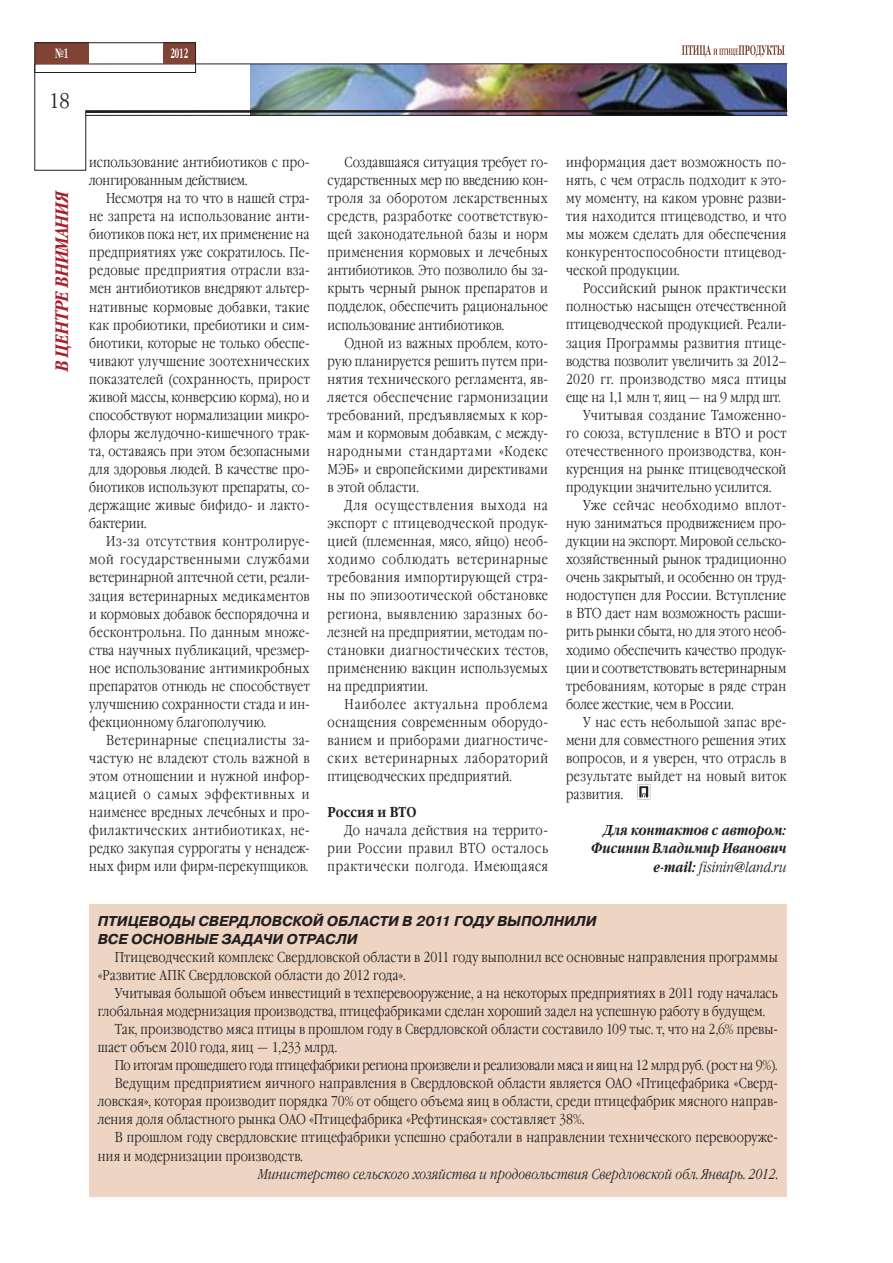
<style>
.page{position:relative;width:893px;height:1263px;background:#fff}
.page>*{position:absolute;margin:0;border:0;box-sizing:border-box;transform-origin:0 0}
.t1{font:300 21px "Garamond Narrow C";color:#231f20}
.t2{font:italic 700 18px "Garamond Narrow C";color:#a91e2b}
.t3{font:300 14.25px/18px "Garamond Narrow C";letter-spacing:.015em;color:#231f20;text-align:justify}
.t4{font:300 14.25px "Garamond Narrow C";letter-spacing:.035em;color:#231f20}
.t5{font:300 14.25px "Garamond Narrow C";letter-spacing:-.015em;color:#231f20}
.t6{font:italic 300 14.25px "Garamond Narrow C";letter-spacing:.01em;color:#231f20}
.t7{font:italic 700 14.25px/18px "Pragmatica C";color:#231f20}
.t8{font:italic 700 14.25px/18px "Garamond Narrow C";letter-spacing:.015em;color:#231f20;text-align:right}
.t9{font:300 14.25px "Garamond Narrow C";letter-spacing:.04em;color:#231f20}
.t10{font:700 14.25px "Garamond Narrow C";letter-spacing:.015em;color:#231f20}
.t11{font:700 13.5px "Garamond Narrow C";color:#fff;scale:.67 1}
.s1{font-weight:300}
</style>
<div class="page">
<svg style="left:682px;top:45px;width:103px;height:12px"></svg>
<img style="left:34px;top:63px;width:754px;height:108px">
<hr style="left:86px;top:115px;width:701px;height:1px;background:#231f20">
<svg style="left:84px;top:109px;width:704px;height:5px;background:#555158"></svg>
<div style="left:163px;top:43px;width:33px;height:21px;background:#804336"></div>
<div style="left:35px;top:43px;width:54px;height:21px;background:#804336"></div>
<div style="left:34px;top:42px;width:162px;height:31px;border:1px solid #231f20"></div>
<svg style="left:637px;top:784px;width:13px;height:15px"></svg>
<div style="left:89px;top:904px;width:697px;height:293px;background:#eed5c3"></div>
<p class="t11" style="left:55px;top:46px;width:21px">№1</p>
<p class="t11" style="left:170px;top:46px;width:28px">2012</p>
<h1 class="t1" style="left:49px;top:93px;width:22px">18</h1>
<p class="t2" style="left:52px;top:371px;width:184px;rotate:-90deg">В ЦЕНТРЕ ВНИМАНИЯ</p>
<p class="t3" style="left:328px;top:155px;width:222px;text-indent:17px">Создавшаяся ситуация требует го&shy;сударственных мер по введению кон&shy;троля за оборотом лекарственных средств, разработке соответствую&shy;щей законодательной базы и норм применения кормовых и лечебных антибиотиков. Это позволило бы за&shy;крыть черный рынок препаратов и подделок, обеспечить рациональное использование антибиотиков.</p>
<p class="t3" style="left:328px;top:336px;width:222px;text-indent:17px">Одной из важных проблем, кото&shy;рую планируется решить путем при&shy;нятия технического регламента, яв&shy;ляется обеспечение гармонизации требований, предъявляемых к кор&shy;мам и кормовым добавкам, с между&shy;народными стандартами «Кодекс МЭБ» и европейскими директивами в этой области.</p>
<p class="t3" style="left:328px;top:498px;width:222px;text-indent:17px">Для осуществления выхода на экспорт с птицеводческой продук&shy;цией (племенная, мясо, яйцо) необ&shy;ходимо соблюдать ветеринарные требования импортирующей стра&shy;ны по эпизоотической обстановке региона, выявлению заразных бо&shy;лезней на предприятии, методам по&shy;становки диагностических тестов, применению вакцин используемых на предприятии.</p>
<p class="t3" style="left:328px;top:697px;width:222px;text-indent:17px">Наиболее актуальна проблема оснащения современным оборудо&shy;ванием и приборами диагностиче&shy;ских ветеринарных лабораторий птицеводческих предприятий.</p>
<p class="t10" style="left:328px;top:804px;width:90px">Россия и ВТО</p>
<p class="t3" style="left:328px;top:823px;width:222px;text-indent:17px">До начала действия на террито&shy;рии России правил ВТО осталось практически полгода. Имеющаяся</p>
<p class="t3" style="left:566px;top:155px;width:222px">информация дает возможность по&shy;нять, с чем отрасль подходит к это&shy;му моменту, на каком уровне разви&shy;тия находится птицеводство, и что мы можем сделать для обеспечения конкурентоспособности птицевод&shy;ческой продукции.</p>
<p class="t4" style="left:583px;top:283px;width:205px">Российский рынок практически</p>
<p class="t3" style="left:566px;top:299px;width:222px">полностью насыщен отечественной</p>
<p class="t3" style="left:566px;top:317px;width:222px">птицеводческой продукцией. Реали-</p>
<p class="t4" style="left:566px;top:338px;width:222px">зация Программы развития птице-</p>
<p class="t3" style="left:566px;top:354px;width:222px">водства позволит увеличить за 2012–</p>
<p class="t4" style="left:566px;top:374px;width:222px">2020 гг. производство мяса птицы</p>
<p class="t3" style="left:566px;top:390px;width:216px">еще на 1,1 млн т, яиц — на 9 млрд шт.</p>
<p class="t4" style="left:583px;top:410px;width:205px">Учитывая создание Таможенно-</p>
<p class="t4" style="left:566px;top:428px;width:222px">го союза, вступление в ВТО и рост</p>
<p class="t3" style="left:566px;top:444px;width:222px">отечественного производства, кон-</p>
<p class="t3" style="left:566px;top:462px;width:222px">куренция на рынке птицеводческой</p>
<p class="t3" style="left:566px;top:480px;width:207px">продукции значительно усилится.</p>
<p class="t3" style="left:583px;top:498px;width:205px">Уже сейчас необходимо вплот-</p>
<p class="t3" style="left:566px;top:516px;width:222px">ную заниматься продвижением про-</p>
<p class="t3" style="left:566px;top:534px;width:222px">дукции на экспорт. Мировой сельско-</p>
<p class="t3" style="left:566px;top:552px;width:222px">хозяйственный рынок традиционно</p>
<p class="t3" style="left:566px;top:570px;width:222px">очень закрытый, и особенно он труд-</p>
<p class="t3" style="left:566px;top:588px;width:222px">нодоступен для России. Вступление</p>
<p class="t3" style="left:566px;top:606px;width:222px">в ВТО дает нам возможность расши-</p>
<p class="t3" style="left:566px;top:624px;width:222px">рить рынки сбыта, но для этого необ-</p>
<p class="t3" style="left:566px;top:643px;width:222px">ходимо обеспечить качество продук-</p>
<p class="t3" style="left:566px;top:661px;width:222px">ции и соответствовать ветеринарным</p>
<p class="t3" style="left:566px;top:679px;width:222px">требованиям, которые в ряде стран</p>
<p class="t3" style="left:566px;top:697px;width:169px">более жесткие, чем в России.</p>
<p class="t3" style="left:583px;top:715px;width:205px">У нас есть небольшой запас вре-</p>
<p class="t3" style="left:566px;top:733px;width:222px">мени для совместного решения этих</p>
<p class="t3" style="left:566px;top:751px;width:222px">вопросов, и я уверен, что отрасль в</p>
<p class="t9" style="left:566px;top:771px;width:222px">результате выйдет на новый виток</p>
<p class="t3" style="left:566px;top:787px;width:59px">развития.</p>
<p class="t8" style="left:591px;top:823px;width:196px">Для контактов с автором:<br>Фисинин Владимир Иванович e-mail: <span class="s1">fisinin@land.ru</span></p>
<p class="t7" style="left:98px;top:912px;width:500px">ПТИЦЕВОДЫ СВЕРДЛОВСКОЙ ОБЛАСТИ В 2011 ГОДУ ВЫПОЛНИЛИ<br>ВСЕ ОСНОВНЫЕ ЗАДАЧИ ОТРАСЛИ</p>
<p class="t3" style="left:98px;top:950px;width:681px;text-indent:17px">Птицеводческий комплекс Свердловской области в 2011 году выполнил все основные направления программы «Развитие АПК Свердловской области до 2012 года».</p>
<p class="t3" style="left:115px;top:986px;width:664px">Учитывая большой объем инвестиций в техперевооружение, а на некоторых предприятиях в 2011 году началась</p>
<p class="t3" style="left:98px;top:1004px;width:669px">глобальная модернизация производства, птицефабриками сделан хороший задел на успешную работу в будущем.</p>
<p class="t3" style="left:115px;top:1022px;width:665px">Так, производство мяса птицы в прошлом году в Свердловской области составило 109 тыс. т, что на 2,6% превы-</p>
<p class="t3" style="left:98px;top:1040px;width:241px">шает объем 2010 года, яиц — 1,233 млрд.</p>
<p class="t5" style="left:115px;top:1060px;width:664px">По итогам прошедшего года птицефабрики региона произвели и реализовали мяса и яиц на 12 млрд руб. (рост на 9%).</p>
<p class="t3" style="left:115px;top:1076px;width:665px">Ведущим предприятием яичного направления в Свердловской области является ОАО «Птицефабрика «Сверд-</p>
<p class="t3" style="left:98px;top:1094px;width:682px">ловская», которая производит порядка 70% от общего объема яиц в области, среди птицефабрик мясного направ-</p>
<p class="t3" style="left:98px;top:1112px;width:488px">ления доля областного рынка ОАО «Птицефабрика «Рефтинская» составляет 38%.</p>
<p class="t3" style="left:115px;top:1130px;width:664px">В прошлом году свердловские птицефабрики успешно сработали в направлении технического перевооруже-</p>
<p class="t3" style="left:98px;top:1149px;width:207px">ния и модернизации производств.</p>
<p class="t6" style="left:258px;top:1165px;width:521px">Министерство сельского хозяйства и продовольствия Свердловской обл. Январь. 2012.</p>
<p class="t3" style="left:89px;top:155px;width:222px">использование антибиотиков с про&shy;лонгированным действием.</p>
<p class="t3" style="left:89px;top:191px;width:222px;text-indent:17px">Несмотря на то что в нашей стра&shy;не запрета на использование анти&shy;биотиков пока нет, их применение на предприятиях уже сократилось. Пе&shy;редовые предприятия отрасли вза&shy;мен антибиотиков внедряют альтер&shy;нативные кормовые добавки, такие как пробиотики, пребиотики и сим&shy;биотики, которые не только обеспе&shy;чивают улучшение зоотехнических показателей (сохранность, прирост живой массы, конверсию корма), но и способствуют нормализации микро&shy;флоры желудочно-кишечного трак&shy;та, оставаясь при этом безопасными для здоровья людей. В качестве про&shy;биотиков используют препараты, со&shy;держащие живые бифидо- и лакто&shy;бактерии.</p>
<p class="t3" style="left:89px;top:534px;width:222px;text-indent:17px">Из-за отсутствия контролируе&shy;мой государственными службами ветеринарной аптечной сети, реали&shy;зация ветеринарных медикаментов и кормовых добавок беспорядочна и бесконтрольна. По данным множе&shy;ства научных публикаций, чрезмер&shy;ное использование антимикробных препаратов отнюдь не способствует улучшению сохранности стада и ин&shy;фекционному благополучию.</p>
<p class="t3" style="left:89px;top:733px;width:222px;text-indent:17px">Ветеринарные специалисты за&shy;частую не владеют столь важной в этом отношении и нужной инфор&shy;мацией о самых эффективных и наименее вредных лечебных и про&shy;филактических антибиотиках, не&shy;редко закупая суррогаты у ненадеж&shy;ных фирм или фирм-перекупщиков.</p>
</div>
